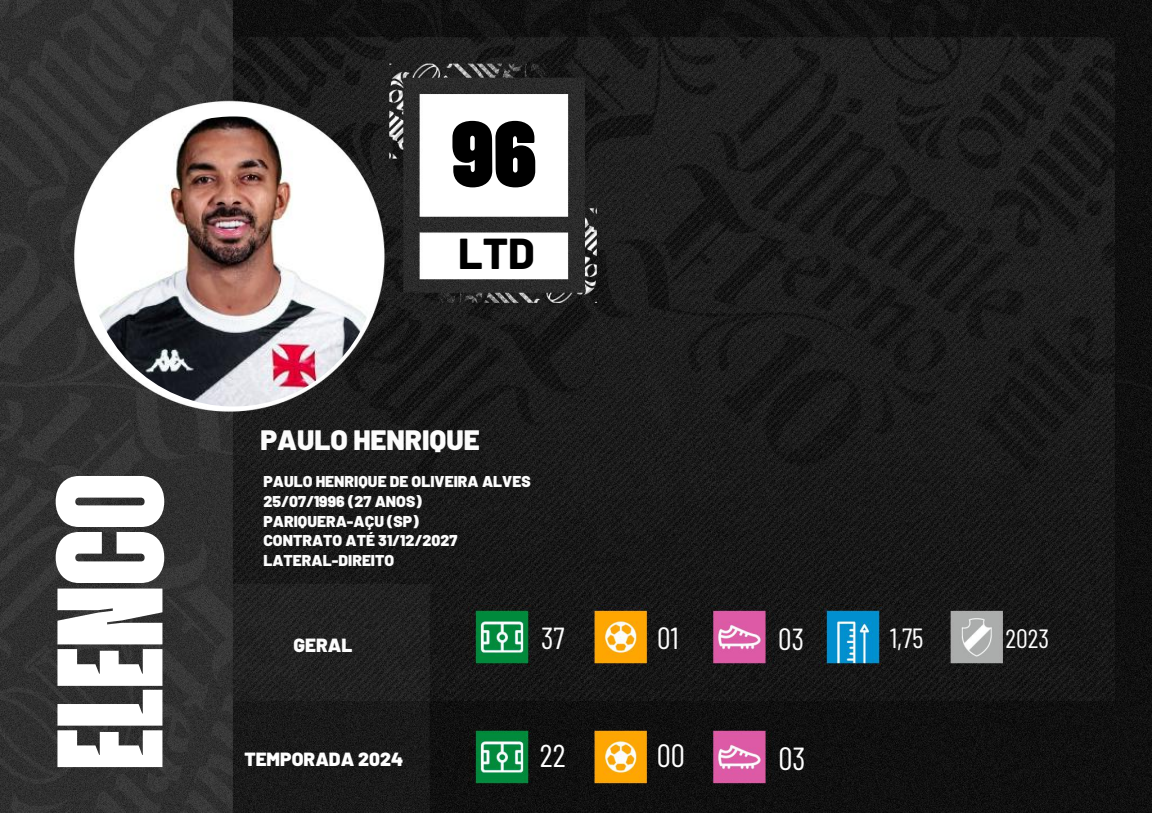
<style>
.page{position:relative;width:1152px;height:813px;background:#fff}
.page>*{position:absolute;margin:0;border:0;box-sizing:border-box;transform-origin:0 0}
.t1{font:800 150px "Zuume Cut";color:#fff}
.t2{font:900 92.85px "Barlow Condensed";color:#000}
.t3{font:800 43.12px "Barlow";color:#000}
.t4{font:31.8px "Barlow Condensed";color:#fff}
.t5{font:30.38px "Barlow Condensed";color:#fcfcfc}
.t6{font:900 27.97px "Barlow";color:#fcfcfc}
.t7{font:27.75px "Barlow Condensed";color:#fcfcfc}
.t8{font:26.33px "Barlow Condensed";color:#fcfcfc}
.t9{font:900 19.05px "Barlow";letter-spacing:.005em;color:#fff}
.t10{font:900 19.05px "Barlow";letter-spacing:.005em;color:#fcfcfc}
.t11{font:900 15.67px/19.6px "Barlow";letter-spacing:.005em;color:#fcfcfc}
</style>
<div class="page">
<img style="left:0;top:0;width:1152px;height:812px">
<img style="left:89px;top:116px;width:289px;height:290px;border-radius:50%">
<h1 class="t1" style="left:42px;top:769px;width:298px;rotate:-90deg">ELENCO</h1>
<h2 class="t2" style="left:452px;top:94px;width:87px">96</h2>
<h3 class="t3" style="left:458px;top:226px;width:78px">LTD</h3>
<h3 class="t6" style="left:260px;top:421px;width:221px">PAULO HENRIQUE</h3>
<p class="t11" style="left:263px;top:471px;width:269px">PAULO HENRIQUE DE OLIVEIRA ALVES<br>25/07/1996 (27 ANOS)<br>PARIQUERA-AÇU (SP)<br>CONTRATO ATÉ 31/12/2027<br>LATERAL-DIREITO</p>
<p class="t10" style="left:293px;top:632px;width:60px">GERAL</p>
<h3 class="t5" style="left:541px;top:618px;width:25px">37</h3>
<h3 class="t5" style="left:657px;top:618px;width:23px">01</h3>
<h3 class="t5" style="left:778px;top:619px;width:27px">03</h3>
<h3 class="t7" style="left:890px;top:619px;width:35px">1,75</h3>
<h3 class="t8" style="left:1006px;top:621px;width:45px">2023</h3>
<p class="t9" style="left:244px;top:746px;width:161px">TEMPORADA 2024</p>
<h3 class="t4" style="left:540px;top:735px;width:27px">22</h3>
<h3 class="t4" style="left:657px;top:735px;width:30px">00</h3>
<h3 class="t4" style="left:778px;top:737px;width:29px">03</h3>
</div>
